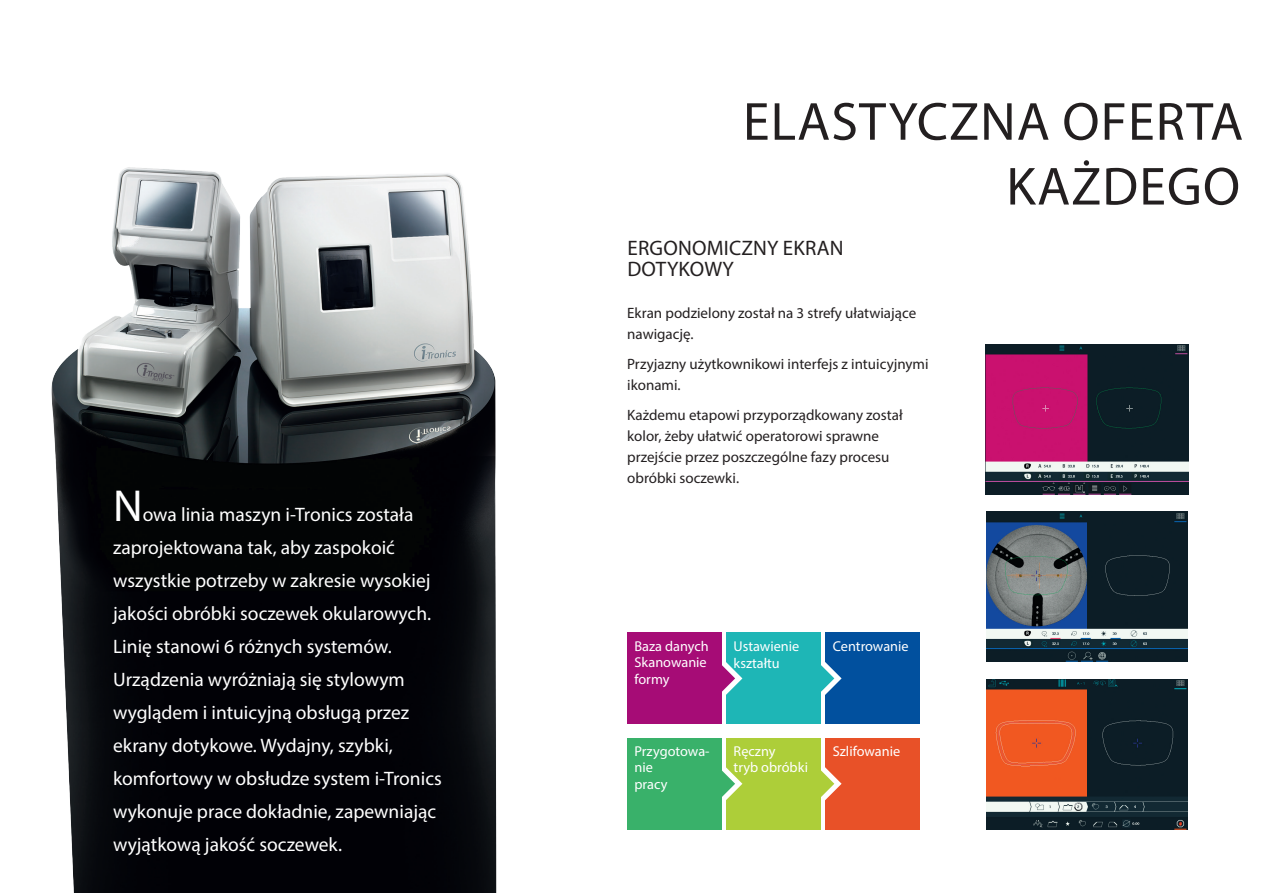
<style>
.page{position:relative;width:1263px;height:893px;background:#fff}
.page>*{position:absolute;margin:0;border:0;box-sizing:border-box;transform-origin:0 0}
.t1{font:54px/64.8px "Myriad Pro";letter-spacing:.02em;color:#231f20;text-align:right}
.t2{font:45px "Myriad Pro";color:#fff}
.t3{font:21px/21px "Myriad Pro";letter-spacing:.01em;color:#231f20}
.t4{font:19.5px/33px "Myriad Pro";color:#fff}
.t5{font:15px/21px "Myriad Pro";color:#231f20}
.t6{font:14.25px/16.5px "Myriad Pro";color:#fff}
</style>
<div class="page">
<img style="left:986px;top:679px;width:202px;height:150px">
<img style="left:986px;top:344px;width:202px;height:150px">
<img style="left:986px;top:512px;width:202px;height:150px">
<img style="left:51px;top:167px;width:446px;height:726px">
<div style="left:826px;top:738px;width:94px;height:91px;background:#e85128"></div>
<div style="left:826px;top:633px;width:94px;height:91px;background:#01509e"></div>
<div style="left:726px;top:738px;width:95px;height:91px;background:#adce39"></div>
<svg style="left:821px;top:763px;width:20px;height:41px"></svg>
<div style="left:726px;top:633px;width:95px;height:91px;background:#1eb6b6"></div>
<svg style="left:821px;top:658px;width:20px;height:41px"></svg>
<div style="left:627px;top:633px;width:95px;height:91px;background:#a60c76"></div>
<svg style="left:722px;top:662px;width:20px;height:33px"></svg>
<div style="left:627px;top:738px;width:95px;height:91px;background:#39b16a"></div>
<svg style="left:722px;top:767px;width:20px;height:33px"></svg>
<h2 class="t2" style="left:113px;top:478px;width:31px">N</h2>
<p class="t4" style="left:113px;top:498px;width:330px;text-indent:30px">owa linia maszyn i-Tronics została zaprojektowana tak, aby zaspokoić wszystkie potrzeby w zakresie wysokiej jakości obróbki soczewek okularowych.<br>Linię stanowi 6 różnych systemów.<br>Urządzenia wyróżniają się stylowym wyglądem i intuicyjną obsługą przez ekrany dotykowe. Wydajny, szybki, komfortowy w obsłudze system i-Tronics wykonuje prace dokładnie, zapewniając wyjątkową jakość soczewek.</p>
<h1 class="t1" style="left:743px;top:88px;width:502px">ELASTYCZNA OFERTA<br>KAŻDEGO</h1>
<p class="t3" style="left:627px;top:238px;width:218px">ERGONOMICZNY EKRAN<br>DOTYKOWY</p>
<p class="t5" style="left:627px;top:303px;width:290px">Ekran podzielony został na 3 strefy ułatwiające nawigację.</p>
<p class="t5" style="left:627px;top:353px;width:303px">Przyjazny użytkownikowi interfejs z intuicyjnymi ikonami.</p>
<p class="t5" style="left:627px;top:404px;width:277px">Każdemu etapowi przyporządkowany został kolor, żeby ułatwić operatorowi sprawne przejście przez poszczególne fazy procesu obróbki soczewki.</p>
<p class="t6" style="left:634px;top:637px;width:76px">Baza danych<br>Skanowanie formy</p>
<p class="t6" style="left:634px;top:743px;width:77px">Przygotowa&shy;nie<br>pracy</p>
<p class="t6" style="left:734px;top:637px;width:67px;line-height:17.1px">Ustawienie kształtu</p>
<p class="t6" style="left:734px;top:743px;width:76px">Ręczny<br>tryb obróbki</p>
<p class="t6" style="left:833px;top:637px;width:77px">Centrowanie</p>
<p class="t6" style="left:833px;top:743px;width:69px">Szlifowanie</p>
</div>
